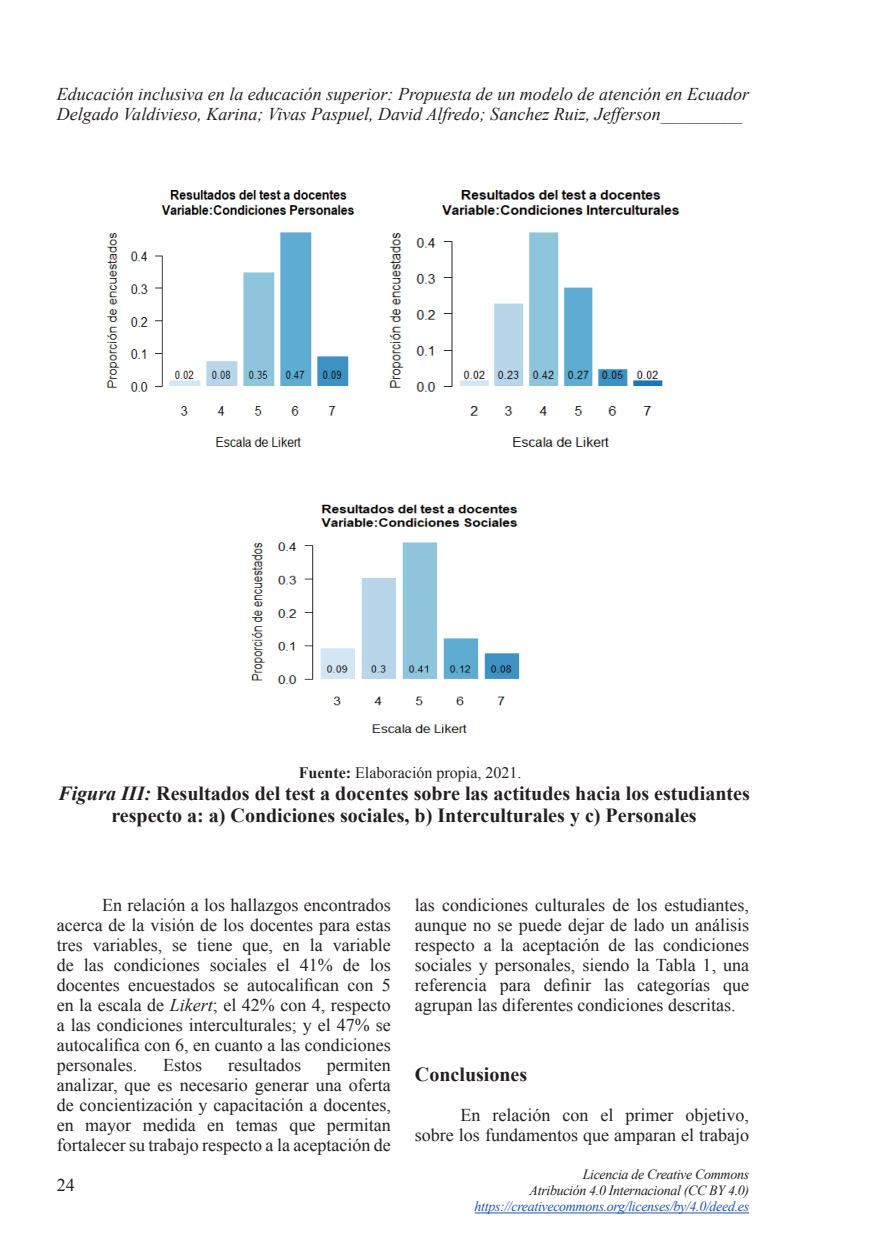
<style>
.page{position:relative;width:874px;height:1259px;background:#fff}
.page>*{position:absolute;margin:0;border:0;box-sizing:border-box;transform-origin:0 0}
.t1{font:700 20px/22px "Times New Roman";color:#231f20;text-align:center}
.t2{font:18px/20px "Times New Roman";color:#231f20;text-align:justify}
.t3{font:italic 18px/20px "Times New Roman";color:#231f20}
.t4{font:16px "Times New Roman";color:#231f20}
.t5{font:italic 14px/16px "Times New Roman";letter-spacing:-.025em;color:#231f20;text-align:right}
.t6{font:italic 14px "Times New Roman";letter-spacing:-.025em;color:#1e56a6}
.s1{font-weight:700}
.s2{font-style:italic}
</style>
<div class="page">
<hr style="left:474px;top:1212px;width:274px;height:1px;background:#1e56a6">
<img style="left:106px;top:190px;width:574px;height:257px">
<img style="left:251px;top:504px;width:269px;height:229px">
<p class="t3" style="left:57px;top:84px;width:693px">Educación inclusiva en la educación superior: Propuesta de un modelo de atención en Ecuador<br>Delgado Valdivieso, Karina; Vivas Paspuel, David Alfredo; Sanchez Ruiz, Jefferson_________</p>
<p class="t4" style="left:298px;top:762px;width:224px"><span class="s1">Fuente:</span> Elaboración propia, 2021.</p>
<p class="t1" style="left:58px;top:782px;width:692px"><span class="s2">Figura III:</span> Resultados del test a docentes sobre las actitudes hacia los estudiantes respecto a: a) Condiciones sociales, b) Interculturales y c) Personales</p>
<p class="t2" style="left:57px;top:895px;width:335px;text-indent:45px">En relación a los hallazgos encontrados acerca de la visión de los docentes para estas tres variables, se tiene que, en la variable de las condiciones sociales el 41% de los docentes encuestados se autocalifican con 5 en la escala de <span class="s2">Likert</span>; el 42% con 4, respecto a las condiciones interculturales; y el 47% se autocalifica con 6, en cuanto a las condiciones personales.</p>
<p class="t2" style="left:57px;top:1055px;width:335px;text-indent:270px">permiten analizar, que es necesario generar una oferta de concientización y capacitación a docentes, en mayor medida en temas que permitan fortalecer su trabajo respecto a la aceptación de</p>
<p class="t2" style="left:163px;top:1055px;width:41px">Estos</p>
<p class="t2" style="left:228px;top:1055px;width:74px">resultados</p>
<p class="t2" style="left:415px;top:895px;width:335px">las condiciones culturales de los estudiantes, aunque no se puede dejar de lado un análisis respecto a la aceptación de las condiciones sociales y personales, siendo la Tabla 1, una referencia para definir las categorías que agrupan las diferentes condiciones descritas.</p>
<p class="t1" style="left:415px;top:1063px;width:114px">Conclusiones</p>
<p class="t2" style="left:415px;top:1105px;width:335px;text-align:right">En relación con el primer objetivo,<br>sobre los fundamentos que amparan el trabajo</p>
<p class="t2" style="left:57px;top:1175px;width:19px">24</p>
<p class="t5" style="left:529px;top:1166px;width:221px">Licencia de Creative Commons<br>Atribución 4.0 Internacional (CC BY 4.0)</p>
<p class="t6" style="left:474px;top:1197px;width:276px">https://creativecommons.org/licenses/by/4.0/deed.es</p>
</div>
